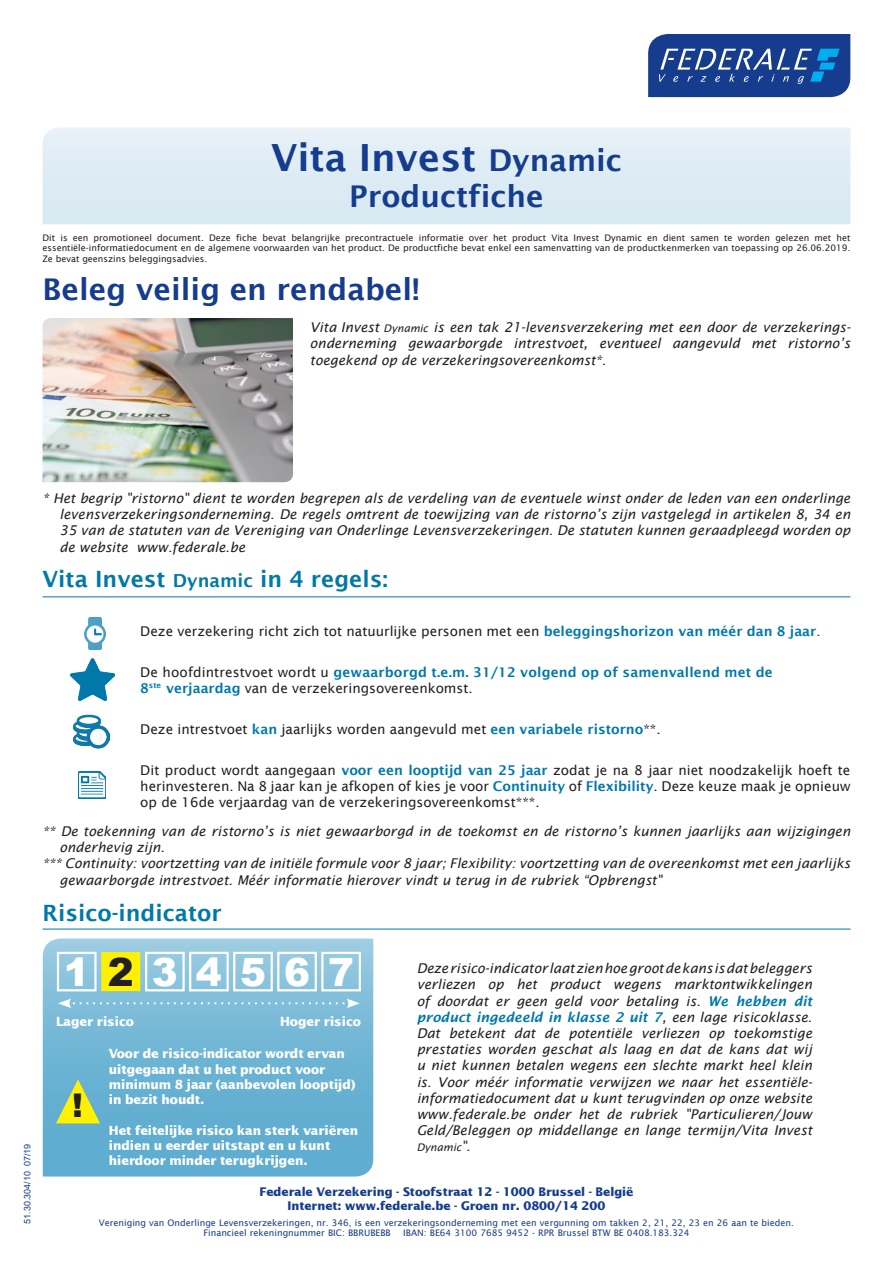
<style>
.page{position:relative;width:893px;height:1263px;background:#fff}
.page>*{position:absolute;margin:0;border:0;box-sizing:border-box;transform-origin:0 0}
.t1{font:900 38.85px "Arial";color:#fff}
.t2{font:900 38.85px "Arial";color:#231f20}
.t3{font:600 37.5px "Lucida Sans";color:#153c8d}
.t4{font:900 32.7px "Arial";color:#231f20}
.t5{font:600 30px "Lucida Sans";color:#153c8d}
.t6{font:600 22.5px "Lucida Sans";color:#0078aa}
.t7{font:italic 13.5px/16.2px "Lucida Sans";color:#231f20;text-align:justify}
.t8{font:13.5px/16.2px "Lucida Sans";color:#231f20;text-align:justify}
.t9{font:600 13.5px "Lucida Sans";letter-spacing:.01em;color:#0078aa}
.t10{font:700 12.75px/15.3px "Lucida Sans";color:#fff}
.address{font:700 12px "Lucida Sans";color:#153c8d}
.t11{font:italic 10.5px "Lucida Sans";color:#231f20}
.t12{font:9px/10.8px "Lucida Sans";color:#231f20}
.address_small{font:9px "Lucida Sans";color:#153c8d}
.t13{font:9px "Arial";color:#153c8d}
.s1{font-size:30px}
.s2{font-size:10.5px}
.s3{font-size:18px}
.s4{font-weight:600;color:#0078aa}
.s5{color:#153c8d}
.s6{font-weight:400;color:#231f20}
.s7{font-size:13.5px}
</style>
<div class="page">
<svg style="left:648px;top:34px;width:202px;height:63px;background:#2a519a"></svg>
<svg style="left:43px;top:128px;width:807px;height:96px;background:#deecf4"></svg>
<hr style="left:43px;top:596px;width:807px;height:1px;background:#0078aa">
<hr style="left:43px;top:929px;width:807px;height:1px;background:#0078aa">
<img style="left:84px;top:617px;width:22px;height:32px">
<img style="left:73px;top:714px;width:36px;height:35px">
<img style="left:70px;top:658px;width:45px;height:44px">
<img style="left:78px;top:772px;width:27px;height:26px">
<img style="left:43px;top:318px;width:250px;height:164px">
<svg style="left:43px;top:938px;width:330px;height:238px;background:#73b7d5"></svg>
<div style="left:57px;top:952px;width:40px;height:39px;border:2px solid #fff"></div>
<div style="left:101px;top:952px;width:39px;height:39px;background:#fff101;border:2px solid #fff101"></div>
<div style="left:145px;top:952px;width:40px;height:39px;border:2px solid #fff"></div>
<div style="left:189px;top:952px;width:40px;height:39px;border:2px solid #fff"></div>
<div style="left:233px;top:952px;width:40px;height:39px;border:2px solid #fff"></div>
<div style="left:277px;top:952px;width:40px;height:39px;border:2px solid #fff"></div>
<div style="left:321px;top:952px;width:40px;height:39px;border:2px solid #fff"></div>
<svg style="left:58px;top:998px;width:302px;height:10px;background:#8bc3dc"></svg>
<svg style="left:56px;top:1079px;width:44px;height:44px;background:#b1d06b"></svg>
<p class="t3" style="left:271px;top:137px;width:352px">Vita Invest <span class="s1">Dynamic</span></p>
<p class="t5" style="left:349px;top:180px;width:196px">Productfiche</p>
<p class="t12" style="left:43px;top:232px;width:809px">Dit is een promotioneel document. Deze fiche bevat belangrijke precontractuele informatie over het product Vita Invest Dynamic en dient samen te worden gelezen met het</p>
<p class="t12" style="left:43px;top:243px;width:809px">essentiële-informatiedocument en de algemene voorwaarden van het product. De productfiche bevat enkel een samenvatting van de productkenmerken van toepassing op 26.06.2019.<br>Ze bevat geenszins beleggingsadvies.</p>
<p class="t5" style="left:43px;top:272px;width:379px">Beleg veilig en rendabel!</p>
<p class="t7" style="left:310px;top:319px;width:542px">Vita Invest <span class="s2">Dynamic</span> is een tak 21-levensverzekering met een door de verzekerings&shy;onderneming gewaarborgde intrestvoet, eventueel aangevuld met ristorno’s toegekend op de verzekeringsovereenkomst*.</p>
<p class="t7" style="left:60px;top:490px;width:792px;text-indent:-17px">* Het begrip "ristorno" dient te worden begrepen als de verdeling van de eventuele winst onder de leden van een onderlinge levensverzekeringsonderneming. De regels omtrent de toewijzing van de ristorno’s zijn vastgelegd in artikelen 8, 34 en 35 van de statuten van de Vereniging van Onderlinge Levensverzekeringen. De statuten kunnen geraadpleegd worden op de website www.federale.be</p>
<p class="t6" style="left:43px;top:566px;width:347px">Vita Invest <span class="s3">Dynamic</span> in 4 regels:</p>
<p class="t8" style="left:140px;top:623px;width:682px">Deze verzekering richt zich tot natuurlijke personen met een <span class="s4">beleggingshorizon van méér dan 8 jaar</span><span class="s5">.</span></p>
<p class="t9" style="left:140px;top:664px;width:634px"><span class="s6">De hoofdintrestvoet wordt u</span> gewaarborgd t.e.m. 31/12 volgend op of samenvallend met de</p>
<p class="t8" style="left:140px;top:680px;width:334px"><span class="s4">8</span><sup>ste</sup> <span class="s4">verjaardag</span> van de verzekeringsovereenkomst.</p>
<p class="t8" style="left:140px;top:721px;width:522px">Deze intrestvoet <span class="s4">kan</span> jaarlijks worden aangevuld met <span class="s4">een variabele ristorno</span>**.</p>
<p class="t8" style="left:140px;top:762px;width:712px">Dit product wordt aangegaan <span class="s4">voor een looptijd van 25 jaar</span> zodat je na 8 jaar niet noodzakelijk hoeft te herinvesteren. Na 8 jaar kan je afkopen of kies je voor <span class="s4">Continuity</span> of <span class="s4">Flexibility</span>. Deze keuze maak je opnieuw op de 16de verjaardag van de verzekeringsovereenkomst***.</p>
<p class="t7" style="left:60px;top:823px;width:792px;text-indent:-17px">** De toekenning van de ristorno’s is niet gewaarborgd in de toekomst en de ristorno’s kunnen jaarlijks aan wijzigingen onderhevig zijn.</p>
<p class="t7" style="left:60px;top:855px;width:792px;text-indent:-17px">*** Continuity: voortzetting van de initiële formule voor 8 jaar; Flexibility: voortzetting van de overeenkomst met een jaarlijks gewaarborgde intrestvoet. Méér informatie hierover vindt u terug in de rubriek “Opbrengst"</p>
<p class="t6" style="left:43px;top:900px;width:181px">Risico-indicator</p>
<p class="t13" style="left:21px;top:1223px;width:82px;rotate:-90deg">51.30.304/10 07/19</p>
<p class="t1" style="left:64px;top:944px;width:27px">1</p>
<p class="t2" style="left:108px;top:944px;width:27px">2</p>
<p class="t1" style="left:152px;top:944px;width:27px">3</p>
<p class="t1" style="left:196px;top:944px;width:27px">4</p>
<p class="t1" style="left:240px;top:944px;width:27px">5</p>
<p class="t1" style="left:284px;top:944px;width:27px">6</p>
<p class="t1" style="left:328px;top:944px;width:27px">7</p>
<p class="t10" style="left:56px;top:1013px;width:79px">Lager risico</p>
<p class="t10" style="left:280px;top:1013px;width:82px">Hoger risico</p>
<p class="t4" style="left:72px;top:1081px;width:12px">!</p>
<p class="t10" style="left:109px;top:1046px;width:237px">Voor de risico-indicator wordt ervan uitgegaan dat u het product voor</p>
<p class="t10" style="left:109px;top:1076px;width:248px">minimum 8 jaar (aanbevolen looptijd) in bezit houdt.</p>
<p class="t10" style="left:109px;top:1122px;width:251px">Het feitelijke risico kan sterk variëren indien u eerder uitstapt en u kunt</p>
<p class="t10" style="left:109px;top:1153px;width:200px">hierdoor minder terugkrijgen.</p>
<p class="t7" style="left:417px;top:960px;width:397px">Deze risico-indicator laat zien hoe groot de kans is dat beleggers verliezen op het product wegens marktontwikkelingen of doordat er geen geld voor betaling is. <span class="s4">We hebben dit product ingedeeld in klasse 2 uit 7</span>, een lage risicoklasse.<br>Dat betekent dat de potentiële verliezen op toekomstige prestaties worden geschat als laag en dat de kans dat wij u niet kunnen betalen wegens een slechte markt heel klein is. Voor méér informatie verwijzen we naar het essentiële-</p>
<p class="t7" style="left:417px;top:1090px;width:397px">informatiedocument dat u kunt terugvinden op onze website</p>
<p class="t7" style="left:417px;top:1106px;width:397px">www.federale.be onder het de rubriek "Particulieren/Jouw<br>Geld/Beleggen op middellange en lange termijn/Vita Invest</p>
<p class="t11" style="left:417px;top:1142px;width:55px">Dynamic<span class="s7">".</span></p>
<p class="address" style="left:260px;top:1184px;width:375px">Federale Verzekering - Stoofstraat 12 - 1000 Brussel - België</p>
<p class="address" style="left:288px;top:1199px;width:319px">Internet: www.federale.be - Groen nr. 0800/14 200</p>
<p class="address_small" style="left:99px;top:1217px;width:697px">Vereniging van Onderlinge Levensverzekeringen, nr. 346, is een verzekeringsonderneming met een vergunning om takken 2, 21, 22, 23 en 26 aan te bieden.</p>
<p class="address_small" style="left:203px;top:1228px;width:189px">Financieel rekeningnummer BIC: BBRUBEBB</p>
<p class="address_small" style="left:403px;top:1228px;width:288px">IBAN: BE64 3100 7685 9452 - RPR Brussel BTW BE 0408.183.324</p>
</div>
